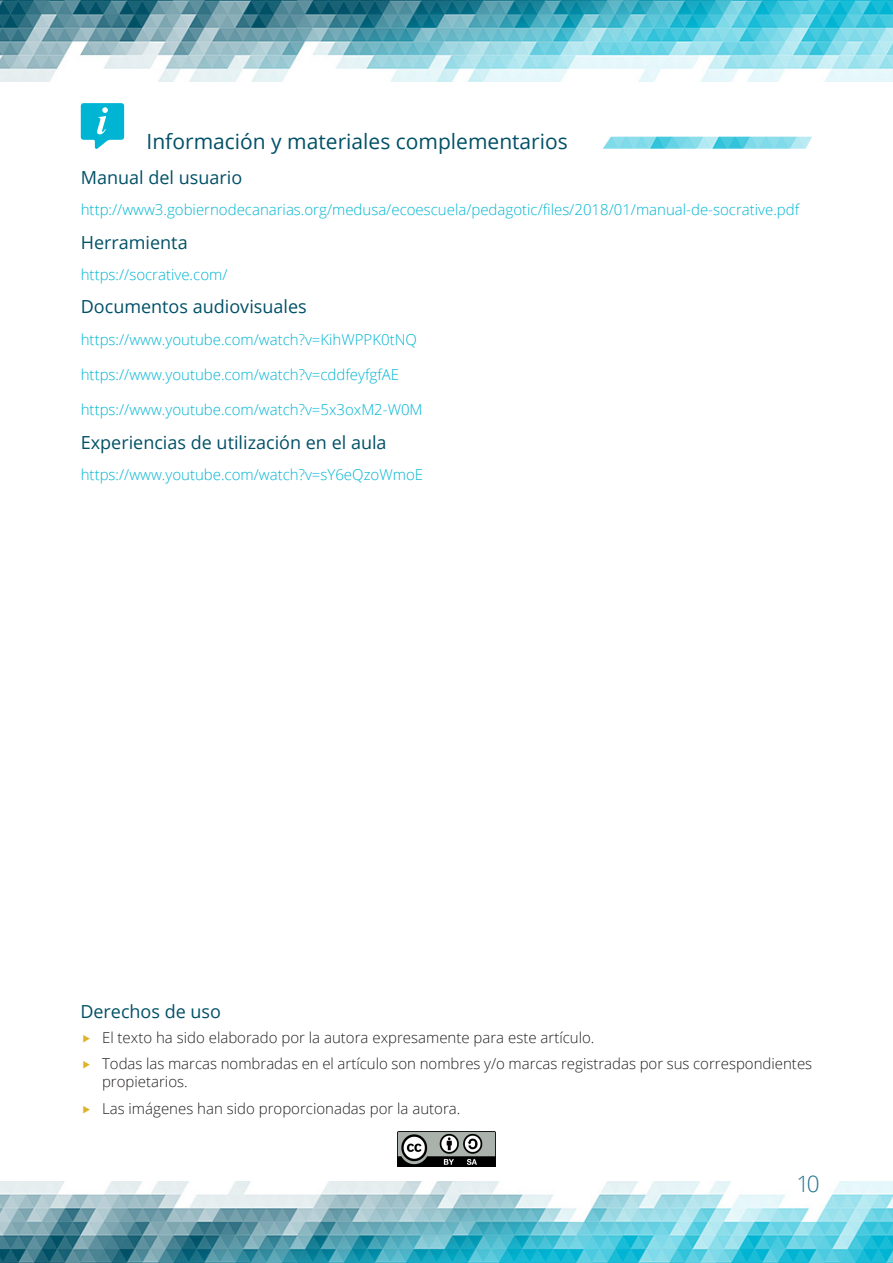
<style>
.page{position:relative;width:893px;height:1263px;background:#fff}
.page>*{position:absolute;margin:0;border:0;box-sizing:border-box;transform-origin:0 0}
.t1{font:300 22.5px "Open Sans";color:#22728e}
.t2{font:21px "Open Sans";color:#005066}
.Listados{font:18px "Open Sans";color:#005066}
.base{font:300 15px "Open Sans";color:#00b5d3}
.t3{font:300 15px/18px "Open Sans";color:#231f20}
</style>
<div class="page">
<img style="left:0;top:0;width:893px;height:81px">
<img style="left:0;top:1182px;width:893px;height:81px">
<img style="left:397px;top:1132px;width:99px;height:34px">
<svg style="left:81px;top:103px;width:43px;height:46px"></svg>
<img style="left:603px;top:137px;width:209px;height:12px">
<p class="t2" style="left:147px;top:127px;width:423px">Información y materiales complementarios</p>
<p class="Listados" style="left:81px;top:165px;width:163px">Manual del usuario</p>
<p class="base" style="left:81px;top:199px;width:720px">http://www3.gobiernodecanarias.org/medusa/ecoescuela/pedagotic/files/2018/01/manual-de-socrative.pdf</p>
<p class="Listados" style="left:81px;top:230px;width:108px">Herramienta</p>
<p class="base" style="left:81px;top:264px;width:148px">https://socrative.com/</p>
<p class="Listados" style="left:81px;top:295px;width:227px">Documentos audiovisuales</p>
<p class="base" style="left:81px;top:329px;width:338px">https://www.youtube.com/watch?v=KihWPPK0tNQ</p>
<p class="base" style="left:81px;top:364px;width:320px">https://www.youtube.com/watch?v=cddfeyfgfAE</p>
<p class="base" style="left:81px;top:399px;width:343px">https://www.youtube.com/watch?v=5x3oxM2-W0M</p>
<p class="Listados" style="left:81px;top:430px;width:307px">Experiencias de utilización en el aula</p>
<p class="base" style="left:81px;top:464px;width:344px">https://www.youtube.com/watch?v=sY6eQzoWmoE</p>
<p class="Listados" style="left:80px;top:999px;width:142px">Derechos de uso</p>
<p class="t3" style="left:102px;top:1028px;width:494px">El texto ha sido elaborado por la autora expresamente para este artículo.</p>
<p class="t3" style="left:102px;top:1054px;width:712px">Todas las marcas nombradas en el artículo son nombres y/o marcas registradas por sus correspondientes propietarios.</p>
<p class="t3" style="left:102px;top:1099px;width:360px">Las imágenes han sido proporcionadas por la autora.</p>
<h1 class="t1" style="left:797px;top:1168px;width:25px">10</h1>
</div>
